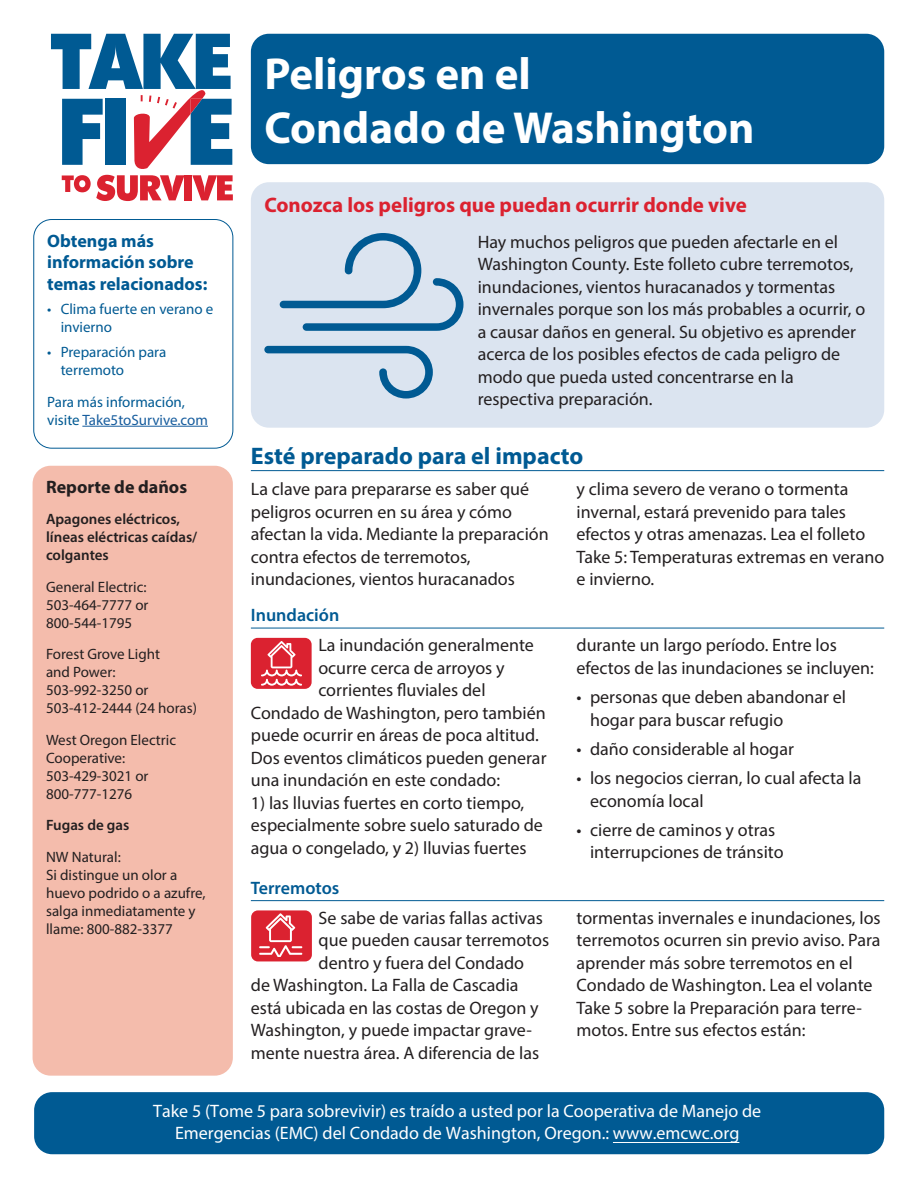
<style>
.page{position:relative;width:918px;height:1188px;background:#fff}
.page>*{position:absolute;margin:0;border:0;box-sizing:border-box;transform-origin:0 0}
.t1{font:700 45px/54px "Myriad Pro";color:#fff}
.t2{font:700 24px "Myriad Pro";color:#005a93}
.body_text{font:700 21px "Myriad Pro";color:#db2230}
.body_text-2{font:18px/22.5px "Myriad Pro";color:#231f20}
.t3{font:18px/22.4px "Myriad Pro";color:#fff;text-align:center}
.t4{font:700 18px/21.6px "Myriad Pro";color:#005a93}
.t5{font:600 18px "Myriad Pro";color:#005a93}
.t6{font:700 18px "Myriad Pro";color:#231f20}
.t7{font:15px/18px "Myriad Pro";color:#231f20}
.t8{font:15px/18px "Myriad Pro";color:#005a93}
.t9{font:600 15px/18px "Myriad Pro";color:#231f20}
.s1{color:#175d9e}
</style>
<div class="page">
<div style="left:251px;top:34px;width:633px;height:130px;background:#005a93;border-radius:18px"></div>
<div style="left:251px;top:182px;width:633px;height:246px;background:#dbe4f0;border-radius:18px"></div>
<div style="left:33px;top:219px;width:200px;height:230px;border:1px solid #005a93;border-radius:18px"></div>
<div style="left:33px;top:466px;width:200px;height:610px;background:#f4bcac;border-radius:18px"></div>
<svg style="left:51px;top:34px;width:182px;height:167px"></svg>
<hr style="left:82px;top:426px;width:126px;height:1px;background:#175d9e">
<div style="left:34px;top:1092px;width:850px;height:62px;background:#005a93;border-radius:18px"></div>
<hr style="left:251px;top:470px;width:633px;height:1px;background:#005a93">
<svg style="left:264px;top:233px;width:199px;height:166px"></svg>
<div style="left:251px;top:910px;width:61px;height:51px;background:#db2230;border-radius:7px"></div>
<svg style="left:259px;top:913px;width:43px;height:44px"></svg>
<div style="left:251px;top:638px;width:61px;height:51px;background:#db2230;border-radius:7px"></div>
<svg style="left:261px;top:641px;width:41px;height:45px"></svg>
<hr style="left:251px;top:628px;width:633px;height:1px;background:#005a93">
<hr style="left:251px;top:900px;width:633px;height:1px;background:#005a93">
<hr style="left:613px;top:1142px;width:126px;height:1px;background:#fff">
<h2 class="t4" style="left:47px;top:229px;width:162px">Obtenga más información sobre temas relacionados:</h2>
<p class="t8" style="left:61px;top:300px;width:154px;text-indent:-14px">• Clima fuerte en verano e invierno</p>
<p class="t8" style="left:61px;top:343px;width:107px;text-indent:-14px">• Preparación para terremoto</p>
<p class="t8" style="left:47px;top:392px;width:162px">Para más información, visite <span class="s1">Take5toSurvive.com</span></p>
<h2 class="t6" style="left:46px;top:475px;width:143px">Reporte de daños</h2>
<h3 class="t9" style="left:46px;top:510px;width:153px">Apagones eléctricos, líneas eléctricas caídas/ colgantes</h3>
<p class="t7" style="left:46px;top:577px;width:104px">General Electric:<br>503-464-7777 or<br>800-544-1795</p>
<p class="t7" style="left:46px;top:645px;width:152px">Forest Grove Light<br>and Power:<br>503-992-3250 or<br>503-412-2444 (24 horas)</p>
<p class="t7" style="left:46px;top:730px;width:132px">West Oregon Electric<br>Cooperative:<br>503-429-3021 or<br>800-777-1276</p>
<h3 class="t9" style="left:46px;top:816px;width:85px">Fugas de gas</h3>
<p class="t7" style="left:46px;top:847px;width:161px">NW Natural:<br>Si distingue un olor a huevo podrido o a azufre, salga inmediatamente y llame: 800-882-3377</p>
<h1 class="t1" style="left:264px;top:45px;width:492px">Peligros en el<br>Condado de Washington</h1>
<p class="body_text" style="left:264px;top:191px;width:484px">Conozca los peligros que puedan ocurrir donde vive</p>
<p class="body_text-2" style="left:478px;top:230px;width:389px">Hay muchos peligros que pueden afectarle en el Washington County. Este folleto cubre terremotos, inundaciones, vientos huracanados y tormentas invernales porque son los más probables a ocurrir, o a causar daños en general. Su objetivo es aprender acerca de los posibles efectos de cada peligro de modo que pueda usted concentrarse en la respectiva preparación.</p>
<h2 class="t2" style="left:251px;top:440px;width:334px">Esté preparado para el impacto</h2>
<p class="body_text-2" style="left:251px;top:477px;width:299px">La clave para prepararse es saber qué peligros ocurren en su área y cómo afectan la vida. Mediante la preparación contra efectos de terremotos, inundaciones, vientos huracanados</p>
<p class="body_text-2" style="left:577px;top:477px;width:309px">y clima severo de verano o tormenta invernal, estará prevenido para tales efectos y otras amenazas. Lea el folleto Take 5: Temperaturas extremas en verano e invierno.</p>
<h3 class="t5" style="left:251px;top:604px;width:90px">Inundación</h3>
<p class="body_text-2" style="left:318px;top:634px;width:217px">La inundación generalmente</p>
<p class="body_text-2" style="left:318px;top:656px;width:188px">ocurre cerca de arroyos y</p>
<p class="body_text-2" style="left:318px;top:679px;width:169px">corrientes fluviales del</p>
<p class="body_text-2" style="left:251px;top:701px;width:296px">Condado de Washington, pero también</p>
<p class="body_text-2" style="left:251px;top:724px;width:290px">puede ocurrir en áreas de poca altitud.</p>
<p class="body_text-2" style="left:251px;top:746px;width:297px">Dos eventos climáticos pueden generar</p>
<p class="body_text-2" style="left:251px;top:769px;width:251px">una inundación en este condado:</p>
<p class="body_text-2" style="left:251px;top:791px;width:294px">1) las lluvias fuertes en corto tiempo, especialmente sobre suelo saturado de agua o congelado, y 2) lluvias fuertes</p>
<p class="body_text-2" style="left:577px;top:634px;width:299px">durante un largo período. Entre los efectos de las inundaciones se incluyen:</p>
<p class="body_text-2" style="left:590px;top:686px;width:258px;text-indent:-14px">• personas que deben abandonar el hogar para buscar refugio</p>
<p class="body_text-2" style="left:577px;top:737px;width:219px">• daño considerable al hogar</p>
<p class="body_text-2" style="left:590px;top:767px;width:273px;text-indent:-14px">• los negocios cierran, lo cual afecta la economía local</p>
<p class="body_text-2" style="left:590px;top:818px;width:195px;text-indent:-14px">• cierre de caminos y otras interrupciones de tránsito</p>
<h3 class="t5" style="left:251px;top:876px;width:90px">Terremotos</h3>
<p class="body_text-2" style="left:319px;top:906px;width:226px">Se sabe de varias fallas activas</p>
<p class="body_text-2" style="left:319px;top:929px;width:232px">que pueden causar terremotos</p>
<p class="body_text-2" style="left:319px;top:951px;width:207px">dentro y fuera del Condado</p>
<p class="body_text-2" style="left:251px;top:974px;width:269px">de Washington. La Falla de Cascadia</p>
<p class="body_text-2" style="left:251px;top:996px;width:289px">está ubicada en las costas de Oregon y</p>
<p class="body_text-2" style="left:251px;top:1019px;width:282px">Washington, y puede impactar grave-</p>
<p class="body_text-2" style="left:251px;top:1041px;width:290px">mente nuestra área. A diferencia de las</p>
<p class="body_text-2" style="left:577px;top:906px;width:306px">tormentas invernales e inundaciones, los terremotos ocurren sin previo aviso. Para aprender más sobre terremotos en el Condado de Washington. Lea el volante Take 5 sobre la Preparación para terre&shy;motos. Entre sus efectos están:</p>
<p class="t3" style="left:153px;top:1099px;width:610px">Take 5 (Tome 5 para sobrevivir) es traído a usted por la Cooperativa de Manejo de<br>Emergencias (EMC) del Condado de Washington, Oregon.: www.emcwc.org</p>
</div>
